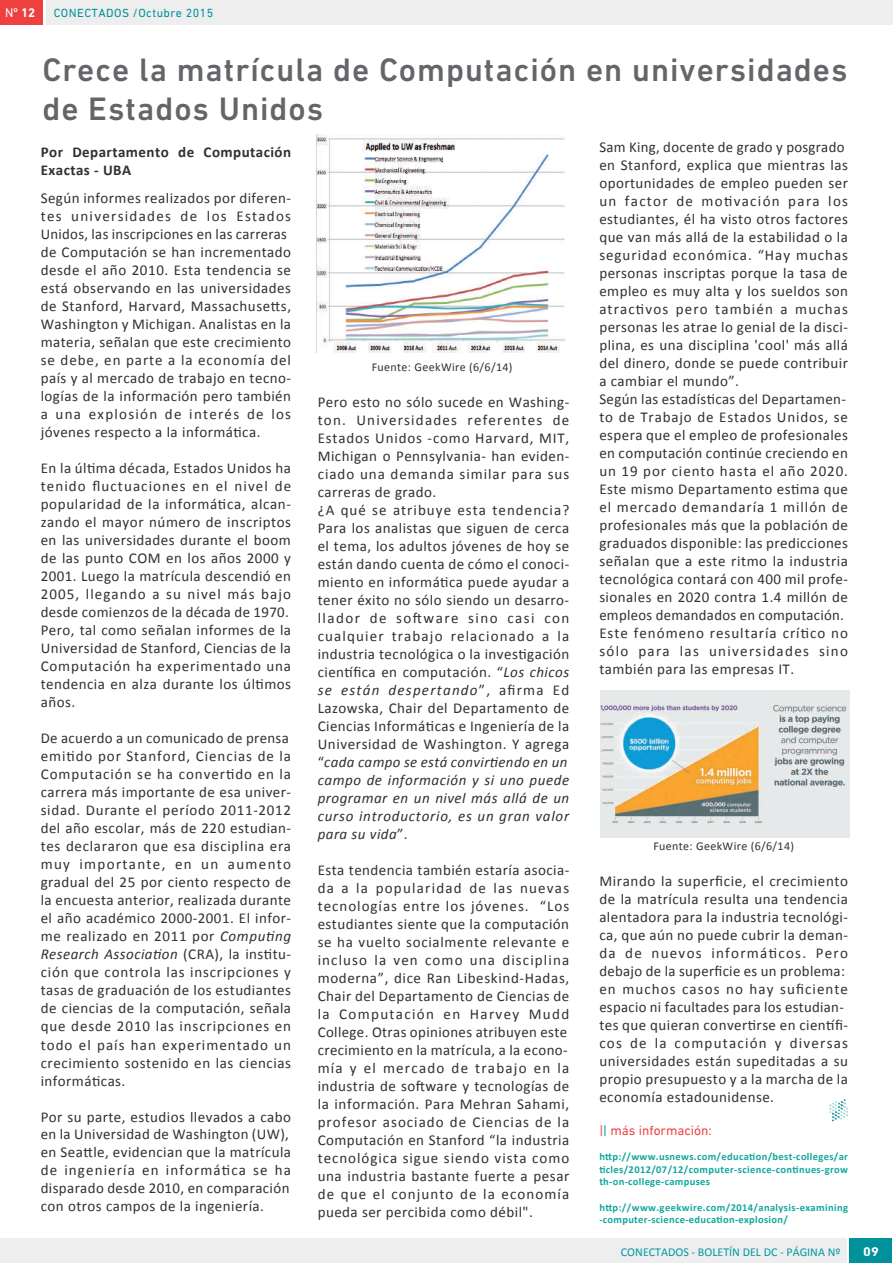
<style>
.page{position:relative;width:893px;height:1263px;background:#fff}
.page>*{position:absolute;margin:0;border:0;box-sizing:border-box;transform-origin:0 0}
.t1{font:500 33px/39.6px "DIN Next LT Pro";letter-spacing:.03em;color:#656468}
.t2{font:15px/18px "Calibri";letter-spacing:.03em;color:#302f34}
.t3{font:700 15px/18px "Calibri";letter-spacing:.03em;color:#302f34}
.t4{font:13.5px "DIN Next LT Pro";color:#ee413f}
.t5{font:12.75px "DIN Next LT Pro";color:#fff}
.t6{font:700 12.75px "DIN Next LT Pro";color:#fff;scale:1.1 1}
.t7{font:12px "Calibri";letter-spacing:.03em;color:#302f34}
.t8{font:12px "Calibri";color:#0098a5}
.t9{font:12px "DIN Next LT Pro";letter-spacing:.04em;color:#00919b}
.t10{font:700 10.5px/12.6px "Calibri";letter-spacing:.035em;color:#12a79d;text-align:justify}
.s1{font-weight:700}
.s2{font-style:italic}
.s3{color:#0098a5}
</style>
<div class="page">
<div style="left:1px;top:1238px;width:846px;height:25px;background:#eee"></div>
<div style="left:850px;top:1238px;width:42px;height:25px;background:#00919b"></div>
<div style="left:0;top:0;width:43px;height:25px;background:#ee413f"></div>
<div style="left:47px;top:0;width:846px;height:25px;background:#eee"></div>
<svg style="left:829px;top:1099px;width:19px;height:22px"></svg>
<img style="left:317px;top:134px;width:248px;height:219px">
<img style="left:600px;top:690px;width:250px;height:148px">
<p class="t5" style="left:5px;top:6px;width:32px">Nº <span class="s1">12</span></p>
<p class="t9" style="left:54px;top:6px;width:161px">CONECTADOS /Octubre 2015</p>
<h1 class="t1" style="left:42px;top:50px;width:807px">Crece la matrícula de Computación en universidades de Estados Unidos</h1>
<p class="t3" style="left:41px;top:142px;width:252px">Por Departamento de Computación<br>Exactas - UBA</p>
<p class="t2" style="left:41px;top:189px;width:252px">Según informes realizados por diferen&shy;tes universidades de los Estados Unidos, las inscripciones en las carreras de Computación se han incrementado desde el año 2010. Esta tendencia se está observando en las universidades de Stanford, Harvard, Massachusetts, Washington y Michigan. Analistas en la materia, señalan que este crecimiento se debe, en parte a la economía del país y al mercado de trabajo en tecno&shy;logías de la información pero también a una explosión de interés de los jóvenes respecto a la informática.</p>
<p class="t2" style="left:41px;top:459px;width:252px">En la última década, Estados Unidos ha tenido fluctuaciones en el nivel de popularidad de la informática, alcan&shy;zando el mayor número de inscriptos en las universidades durante el boom de las punto COM en los años 2000 y 2001. Luego la matrícula descendió en 2005, llegando a su nivel más bajo desde comienzos de la década de 1970.<br>Pero, tal como señalan informes de la Universidad de Stanford, Ciencias de la Computación ha experimentado una tendencia en alza durante los últimos años.</p>
<p class="t2" style="left:41px;top:729px;width:252px">De acuerdo a un comunicado de prensa emitido por Stanford, Ciencias de la Computación se ha convertido en la carrera más importante de esa univer&shy;sidad. Durante el período 2011-2012 del año escolar, más de 220 estudian&shy;tes declararon que esa disciplina era muy importante, en un aumento gradual del 25 por ciento respecto de la encuesta anterior, realizada durante el año académico 2000-2001. El infor&shy;me realizado en 2011 por <span class="s2">Computing Research Association</span> (CRA), la institu&shy;ción que controla las inscripciones y tasas de graduación de los estudiantes de ciencias de la computación, señala que desde 2010 las inscripciones en todo el país han experimentado un crecimiento sostenido en las ciencias informáticas.</p>
<p class="t2" style="left:41px;top:1107px;width:252px">Por su parte, estudios llevados a cabo en la Universidad de Washington (UW), en Seattle, evidencian que la matrícula de ingeniería en informática se ha disparado desde 2010, en comparación con otros campos de la ingeniería.</p>
<p class="t7" style="left:372px;top:358px;width:142px">Fuente: GeekWire (6/6/14)</p>
<p class="t2" style="left:318px;top:392px;width:253px">Pero esto no sólo sucede en Washing&shy;ton. Universidades referentes de Estados Unidos -como Harvard, MIT, Michigan o Pennsylvania- han eviden&shy;ciado una demanda similar para sus carreras de grado.<br>¿A qué se atribuye esta tendencia?<br>Para los analistas que siguen de cerca el tema, los adultos jóvenes de hoy se están dando cuenta de cómo el conoci&shy;miento en informática puede ayudar a tener éxito no sólo siendo un desarro&shy;llador de software sino casi con cualquier trabajo relacionado a la industria tecnológica o la investigación científica en computación. “<span class="s2">Los chicos se están despertando</span>”, afirma Ed Lazowska, Chair del Departamento de Ciencias Informáticas e Ingeniería de la Universidad de Washington. Y agrega “<span class="s2">cada campo se está convirtiendo en un campo de información y si uno puede programar en un nivel más allá de un curso introductorio, es un gran valor para su vida</span>”.</p>
<p class="t2" style="left:318px;top:860px;width:253px">Esta tendencia también estaría asocia&shy;da a la popularidad de las nuevas tecnologías entre los jóvenes. “Los estudiantes siente que la computación se ha vuelto socialmente relevante e incluso la ven como una disciplina moderna”, dice Ran Libeskind-Hadas, Chair del Departamento de Ciencias de la Computación en Harvey Mudd College. Otras opiniones atribuyen este crecimiento en la matrícula, a la econo&shy;mía y el mercado de trabajo en la industria de software y tecnologías de la información. Para Mehran Sahami, profesor asociado de Ciencias de la Computación en Stanford “la industria tecnológica sigue siendo vista como una industria bastante fuerte a pesar de que el conjunto de la economía pueda ser percibida como débil".</p>
<p class="t2" style="left:599px;top:137px;width:250px">Sam King, docente de grado y posgrado en Stanford, explica que mientras las oportunidades de empleo pueden ser un factor de motivación para los estudiantes, él ha visto otros factores que van más allá de la estabilidad o la seguridad económica. “Hay muchas personas inscriptas porque la tasa de empleo es muy alta y los sueldos son atractivos pero también a muchas personas les atrae lo genial de la disci&shy;plina, es una disciplina 'cool' más allá del dinero, donde se puede contribuir a cambiar el mundo”.<br>Según las estadísticas del Departamen&shy;to de Trabajo de Estados Unidos, se espera que el empleo de profesionales en computación continúe creciendo en un 19 por ciento hasta el año 2020.<br>Este mismo Departamento estima que el mercado demandaría 1 millón de profesionales más que la población de graduados disponible: las predicciones señalan que a este ritmo la industria tecnológica contará con 400 mil profe&shy;sionales en 2020 contra 1.4 millón de empleos demandados en computación.<br>Este fenómeno resultaría crítico no sólo para las universidades sino también para las empresas IT.</p>
<p class="t7" style="left:653px;top:838px;width:142px">Fuente: GeekWire (6/6/14)</p>
<p class="t2" style="left:599px;top:872px;width:250px">Mirando la superficie, el crecimiento de la matrícula resulta una tendencia alentadora para la industria tecnológi&shy;ca, que aún no puede cubrir la deman&shy;da de nuevos informáticos. Pero debajo de la superficie es un problema: en muchos casos no hay suficiente espacio ni facultades para los estudian&shy;tes que quieran convertirse en científi&shy;cos de la computación y diversas universidades están supeditadas a su propio presupuesto y a la marcha de la economía estadounidense.</p>
<p class="t4" style="left:599px;top:1123px;width:114px">|<span class="s3">|</span> más información:</p>
<p class="t10" style="left:599px;top:1150px;width:250px">http://www.usnews.com/education/best-colleges/ar ticles/2012/07/12/computer-science-continues-grow th-on-college-campuses</p>
<p class="t10" style="left:599px;top:1200px;width:250px">http://www.geekwire.com/2014/analysis-examining -computer-science-education-explosion/</p>
<p class="t8" style="left:621px;top:1244px;width:221px">CONECTADOS - BOLETÍN DEL DC - PÁGINA Nº</p>
<p class="t6" style="left:863px;top:1244px;width:16px">09</p>
</div>
